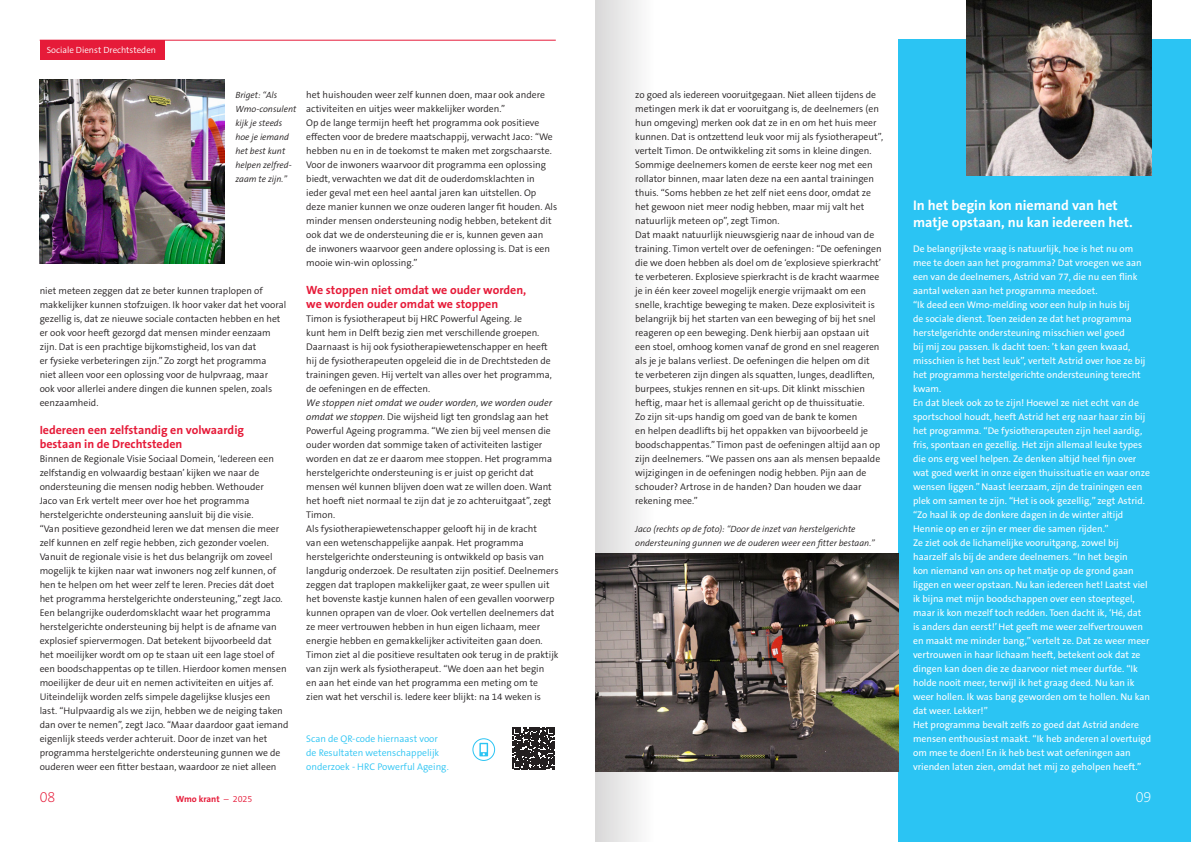
<style>
.page{position:relative;width:1191px;height:842px;background:#fff}
.page>*{position:absolute;margin:0;border:0;box-sizing:border-box;transform-origin:0 0}
.Tussenkopje{font:700 14px/17px "The Sans B7";color:#fff}
.t1{font:300 14px "Caecilia";color:#e61b39}
.t2{font:300 14px "Caecilia";color:#fff}
.Tussenkopje-2{font:700 12px/14px "The Sans B7";color:#e61b39}
.Broodtekst{font:300 9.7px/14px "The Sans B4";color:#231f20}
.Broodtekst-2{font:9.7px/14px "The Sans B5 Plain";color:#fff}
.Broodtekst-3{font:300 9.7px/14px "The Sans B4";color:#2bc4f3}
.Fotobijschrift{font:italic 300 9px/14px "The Sans B4";color:#231f20}
.t3{font:300 9px "The Sans B4";color:#fff}
.t4{font:700 9px "The Sans B7";letter-spacing:-.005em;color:#e61b39}
.s1{font-style:italic}
.s2{font-family:"The Sans B4";font-weight:300}
</style>
<div class="page">
<div style="left:899px;top:40px;width:292px;height:802px;background:#2bc4f3"></div>
<div style="left:40px;top:40px;width:124px;height:20px;background:#e61b39"></div>
<hr style="left:40px;top:40px;width:516px;height:1px;background:#e61b39">
<img style="left:40px;top:79px;width:184px;height:185px">
<img style="left:697px;top:553px;width:202px;height:218px">
<img style="left:967px;top:0;width:184px;height:176px">
<div style="left:472px;top:738px;width:23px;height:23px;border:1px solid #2bc4f3;border-radius:50%"></div>
<svg style="left:479px;top:743px;width:9px;height:13px"></svg>
<svg style="left:513px;top:727px;width:42px;height:42px"></svg>
<svg style="left:595px;top:0;width:102px;height:842px"></svg>
<p class="t3" style="left:47px;top:45px;width:111px">Sociale Dienst Drechtsteden</p>
<p class="Fotobijschrift" style="left:235px;top:88px;width:63px">Briget: “Als<br>Wmo-consulent kijk je steeds hoe je iemand het best kunt helpen zelfred&shy;zaam te zijn.”</p>
<p class="Broodtekst" style="left:40px;top:284px;width:248px">niet meteen zeggen dat ze beter kunnen traplopen of makkelijker kunnen stofzuigen. Ik hoor vaker dat het vooral gezellig is, dat ze nieuwe sociale contacten hebben en het er ook voor heeft gezorgd dat mensen minder eenzaam zijn. Dat is een prachtige bijkomstigheid, los van dat<br>er fysieke verbeteringen zijn.” Zo zorgt het programma<br>niet alleen voor een oplossing voor de hulpvraag, maar<br>ook voor allerlei andere dingen die kunnen spelen, zoals eenzaamheid.</p>
<p class="Tussenkopje-2" style="left:40px;top:423px;width:206px">Iedereen een zelfstandig en volwaardig bestaan in de Drechtsteden</p>
<p class="Broodtekst" style="left:40px;top:452px;width:236px">Binnen de Regionale Visie Sociaal Domein, ‘Iedereen een zelfstandig en volwaardig bestaan’ kijken we naar de ondersteuning die mensen nodig hebben. Wethouder Jaco van Erk vertelt meer over hoe het programma herstelgerichte ondersteuning aansluit bij die visie.</p>
<p class="Broodtekst" style="left:40px;top:522px;width:244px">“Van positieve gezondheid leren we dat mensen die meer zelf kunnen en zelf regie hebben, zich gezonder voelen.<br>Vanuit de regionale visie is het dus belangrijk om zoveel mogelijk te kijken naar wat inwoners nog zelf kunnen, of hen te helpen om het weer zelf te leren. Precies dát doet het programma herstelgerichte ondersteuning,” zegt Jaco.</p>
<p class="Broodtekst" style="left:40px;top:606px;width:250px">Een belangrijke ouderdomsklacht waar het programma herstelgerichte ondersteuning bij helpt is de afname van explosief spiervermogen. Dat betekent bijvoorbeeld dat<br>het moeilijker wordt om op te staan uit een lage stoel of een boodschappentas op te tillen. Hierdoor komen mensen moeilijker de deur uit en nemen activiteiten en uitjes af.<br>Uiteindelijk worden zelfs simpele dagelijkse klusjes een last. “Hulpvaardig als we zijn, hebben we de neiging taken dan over te nemen”, zegt Jaco. “Maar daardoor gaat iemand eigenlijk steeds verder achteruit. Door de inzet van het programma herstelgerichte ondersteuning gunnen we de ouderen weer een fitter bestaan, waardoor ze niet alleen</p>
<p class="Broodtekst" style="left:306px;top:88px;width:240px">het huishouden weer zelf kunnen doen, maar ook andere activiteiten en uitjes weer makkelijker worden.”</p>
<p class="Broodtekst" style="left:306px;top:116px;width:252px">Op de lange termijn heeft het programma ook positieve effecten voor de bredere maatschappij, verwacht Jaco: “We hebben nu en in de toekomst te maken met zorgschaarste.<br>Voor de inwoners waarvoor dit programma een oplossing biedt, verwachten we dat dit de ouderdomsklachten in ieder geval met een heel aantal jaren kan uitstellen. Op deze manier kunnen we onze ouderen langer fit houden. Als minder mensen ondersteuning nodig hebben, betekent dit ook dat we de ondersteuning die er is, kunnen geven aan<br>de inwoners waarvoor geen andere oplossing is. Dat is een mooie win-win oplossing.”</p>
<p class="Tussenkopje-2" style="left:306px;top:283px;width:222px">We stoppen niet omdat we ouder worden, we worden ouder omdat we stoppen</p>
<p class="Broodtekst" style="left:306px;top:312px;width:247px">Timon is fysiotherapeut bij HRC Powerful Ageing. Je<br>kunt hem in Delft bezig zien met verschillende groepen.<br>Daarnaast is hij ook fysiotherapiewetenschapper en heeft hij de fysiotherapeuten opgeleid die in de Drechtsteden de trainingen geven. Hij vertelt van alles over het programma, de oefeningen en de effecten.</p>
<p class="Broodtekst" style="left:306px;top:396px;width:247px"><span class="s1">We stoppen niet omdat we ouder worden, we worden ouder omdat we stoppen.</span> Die wijsheid ligt ten grondslag aan het Powerful Ageing programma. “We zien bij veel mensen die ouder worden dat sommige taken of activiteiten lastiger worden en dat ze er daarom mee stoppen. Het programma herstelgerichte ondersteuning is er juist op gericht dat mensen wél kunnen blijven doen wat ze willen doen. Want het hoeft niet normaal te zijn dat je zo achteruitgaat”, zegt Timon.</p>
<p class="Broodtekst" style="left:306px;top:522px;width:254px">Als fysiotherapiewetenschapper gelooft hij in de kracht<br>van een wetenschappelijke aanpak. Het programma herstelgerichte ondersteuning is ontwikkeld op basis van langdurig onderzoek. De resultaten zijn positief. Deelnemers zeggen dat traplopen makkelijker gaat, ze weer spullen uit het bovenste kastje kunnen halen of een gevallen voorwerp kunnen oprapen van de vloer. Ook vertellen deelnemers dat ze meer vertrouwen hebben in hun eigen lichaam, meer energie hebben en gemakkelijker activiteiten gaan doen.</p>
<p class="Broodtekst" style="left:306px;top:648px;width:254px">Timon ziet al die positieve resultaten ook terug in de praktijk van zijn werk als fysiotherapeut. “We doen aan het begin<br>en aan het einde van het programma een meting om te<br>zien wat het verschil is. Iedere keer blijkt: na 14 weken is</p>
<p class="Broodtekst-3" style="left:306px;top:732px;width:144px">Scan de QR-code hiernaast voor de Resultaten wetenschappelijk onderzoek - HRC Powerful Ageing.</p>
<p class="Broodtekst" style="left:635px;top:88px;width:249px">zo goed als iedereen vooruitgegaan. Niet alleen tijdens de metingen merk ik dat er vooruitgang is, de deelnemers (en hun omgeving) merken ook dat ze in en om het huis meer kunnen. Dat is ontzettend leuk voor mij als fysiotherapeut”, vertelt Timon. De ontwikkeling zit soms in kleine dingen.<br>Sommige deelnemers komen de eerste keer nog met een rollator binnen, maar laten deze na een aantal trainingen thuis. “Soms hebben ze het zelf niet eens door, omdat ze het gewoon niet meer nodig hebben, maar mij valt het natuurlijk meteen op”, zegt Timon.</p>
<p class="Broodtekst" style="left:635px;top:228px;width:248px">Dat maakt natuurlijk nieuwsgierig naar de inhoud van de training. Timon vertelt over de oefeningen: “De oefeningen die we doen hebben als doel om de ‘explosieve spierkracht’ te verbeteren. Explosieve spierkracht is de kracht waarmee je in één keer zoveel mogelijk energie vrijmaakt om een snelle, krachtige beweging te maken. Deze explosiviteit is belangrijk bij het starten van een beweging of bij het snel reageren op een beweging. Denk hierbij aan opstaan uit een stoel, omhoog komen vanaf de grond en snel reageren als je je balans verliest. De oefeningen die helpen om dit<br>te verbeteren zijn dingen als squatten, lunges, deadliften, burpees, stukjes rennen en sit-ups. Dit klinkt misschien heftig, maar het is allemaal gericht op de thuissituatie.<br>Zo zijn sit-ups handig om goed van de bank te komen<br>en helpen deadlifts bij het oppakken van bijvoorbeeld je boodschappentas.” Timon past de oefeningen altijd aan op zijn deelnemers. “We passen ons aan als mensen bepaalde wijzigingen in de oefeningen nodig hebben. Pijn aan de schouder? Artrose in de handen? Dan houden we daar rekening mee.”</p>
<p class="Fotobijschrift" style="left:635px;top:522px;width:241px">Jaco (rechts op de foto): “Door de inzet van herstelgerichte ondersteuning gunnen we de ouderen weer een fitter bestaan.”</p>
<p class="Tussenkopje" style="left:913px;top:197px;width:221px">In het begin kon niemand van het matje opstaan, nu kan iedereen het.</p>
<p class="Broodtekst-2" style="left:913px;top:242px;width:230px">De belangrijkste vraag is natuurlijk, hoe is het nu om mee te doen aan het programma? Dat vroegen we aan een van de deelnemers, Astrid van 77, die nu een flink aantal weken aan het programma meedoet.</p>
<p class="Broodtekst-2" style="left:913px;top:298px;width:234px">“Ik deed een Wmo-melding voor een hulp in huis bij<br>de sociale dienst. Toen zeiden ze dat het programma herstelgerichte ondersteuning misschien wel goed<br>bij mij zou passen. Ik dacht toen: ’t kan geen kwaad, misschien is het best leuk”, vertelt Astrid over hoe ze bij het programma herstelgerichte ondersteuning terecht kwam.</p>
<p class="Broodtekst-2" style="left:913px;top:396px;width:238px">En dat bleek ook zo te zijn! Hoewel ze niet echt van de sportschool houdt, heeft Astrid het erg naar haar zin bij het programma. “De fysiotherapeuten zijn heel aardig, fris, spontaan en gezellig. Het zijn allemaal leuke types die ons erg veel helpen. Ze denken altijd heel fijn over wat goed werkt in onze eigen thuissituatie en waar onze wensen liggen.” Naast leerzaam, zijn de trainingen een plek om samen te zijn. “Het is ook gezellig,” zegt Astrid. “Zo haal ik op de donkere dagen in de winter altijd Hennie op en er zijn er meer die samen rijden.”</p>
<p class="Broodtekst-2" style="left:913px;top:536px;width:239px">Ze ziet ook de lichamelijke vooruitgang, zowel bij haarzelf als bij de andere deelnemers. “In het begin<br>kon niemand van ons op het matje op de grond gaan liggen en weer opstaan. Nu kan iedereen het! Laatst viel ik bijna met mijn boodschappen over een stoeptegel, maar ik kon mezelf toch redden. Toen dacht ik, ‘Hé, dat is anders dan eerst!’ Het geeft me weer zelfvertrouwen en maakt me minder bang,” vertelt ze. Dat ze weer meer vertrouwen in haar lichaam heeft, betekent ook dat ze dingen kan doen die ze daarvoor niet meer durfde. “Ik holde nooit meer, terwijl ik het graag deed. Nu kan ik weer hollen. Ik was bang geworden om te hollen. Nu kan dat weer. Lekker!”</p>
<p class="Broodtekst-2" style="left:913px;top:718px;width:240px">Het programma bevalt zelfs zo goed dat Astrid andere mensen enthousiast maakt. “Ik heb anderen al overtuigd om mee te doen! En ik heb best wat oefeningen aan vrienden laten zien, omdat het mij zo geholpen heeft.”</p>
<h1 class="t1" style="left:40px;top:789px;width:17px">08</h1>
<p class="t4" style="left:176px;top:794px;width:78px">Wmo krant <span class="s2">– 2025</span></p>
<p class="t2" style="left:1135px;top:789px;width:17px">09</p>
</div>
